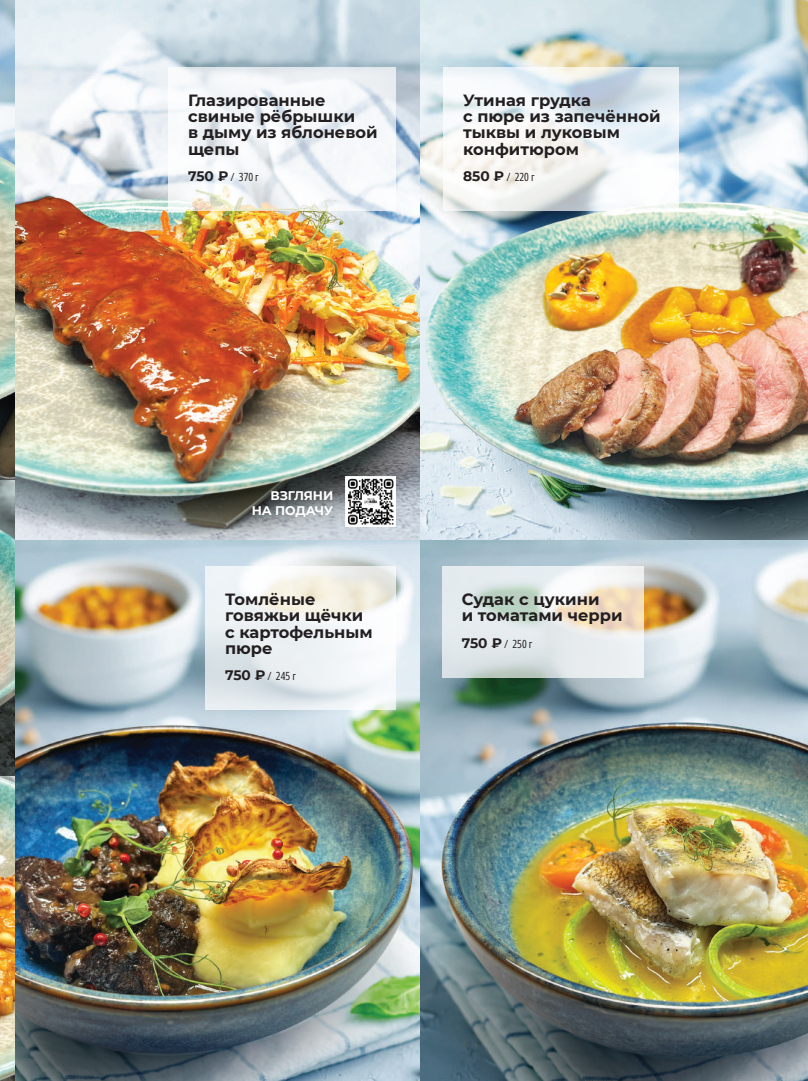
<style>
.page{position:relative;width:808px;height:1081px;background:#fff}
.page>*{position:absolute;margin:0;border:0;box-sizing:border-box;transform-origin:0 0}
.t1{font:700 16.25px/16.2px "Montserrat";color:#231f20}
.t2{font:700 12.5px/15px "Montserrat";letter-spacing:-.01em;color:#fff;text-align:right}
.t3{font:11.25px "Open Sans Condensed";color:#231f20}
.s1{font-family:"Montserrat";font-weight:700;font-size:13.75px}
</style>
<div class="page">
<img style="left:0;top:0;width:808px;height:1081px">
<img style="left:420px;top:0;width:388px;height:540px">
<svg style="left:0;top:480px;width:14px;height:296px;background:#83958a"></svg>
<svg style="left:205px;top:566px;width:191px;height:144px;fill:#edf1f2"></svg>
<svg style="left:442px;top:566px;width:201px;height:111px;background:#e3e6e3"></svg>
<svg style="left:168px;top:67px;width:228px;height:144px;fill:#f4f7f9"></svg>
<svg style="left:443px;top:67px;width:235px;height:144px;fill:#f3f4f6"></svg>
<img style="left:345px;top:477px;width:51px;height:49px">
<p class="t1" style="left:188px;top:91px;width:191px">Глазированные свиные рёбрышки<br>в дыму из яблоневой щепы</p>
<p class="t3" style="left:188px;top:169px;width:72px"><span class="s1">750 ₽</span> / 370 г</p>
<p class="t1" style="left:463px;top:91px;width:199px">Утиная грудка<br>с пюре из запечённой тыквы и луковым конфитюром</p>
<p class="t3" style="left:463px;top:169px;width:73px"><span class="s1">850 ₽</span> / 220 г</p>
<p class="t2" style="left:252px;top:487px;width:83px">ВЗГЛЯНИ<br>НА ПОДАЧУ</p>
<p class="t1" style="left:225px;top:590px;width:149px">Томлёные говяжьи щёчки с картофельным пюре</p>
<p class="t3" style="left:225px;top:668px;width:72px"><span class="s1">750 ₽</span> / 245 г</p>
<p class="t1" style="left:462px;top:590px;width:162px">Судак с цукини<br>и томатами черри</p>
<p class="t3" style="left:462px;top:636px;width:72px"><span class="s1">750 ₽</span> / 250 г</p>
</div>
